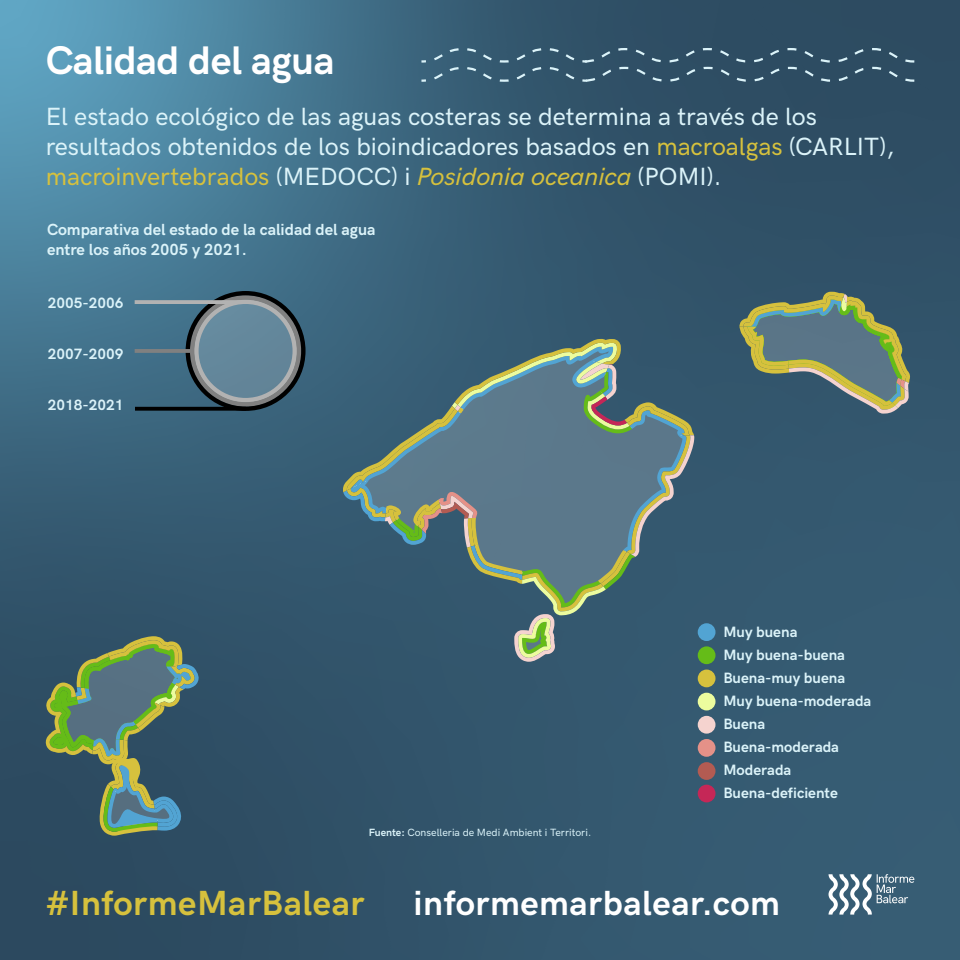
<style>
.page{position:relative;width:960px;height:960px;background:#33566d}
.page>*{position:absolute;margin:0;border:0;box-sizing:border-box;transform-origin:0 0}
.t1{font:700 40px "HK Grotesk";letter-spacing:-.01em;color:#fff}
.t2{font:700 35px "HK Grotesk";letter-spacing:.015em;color:#fff}
.t3{font:700 35px "HK Grotesk";letter-spacing:.015em;color:#d6c13d}
.t4{font:500 25px/30px "HK Grotesk";color:#dbf3f9}
.t5{font:700 16.15px/19.4px "HK Grotesk";color:#dbf3f9}
.t6{font:700 15px/23px "HK Grotesk";color:#dbf3f9}
.t7{font:500 10.5px "HK Grotesk";color:#dbf3f9}
.s1{color:#d6c13d}
.s2{font-style:italic;color:#d6c13d}
.s3{font-weight:700}
</style>
<div class="page">
<svg style="left:828px;top:874px;width:86px;height:40px"></svg>
<svg style="left:686px;top:47px;width:230px;height:36px"></svg>
<svg style="left:0;top:0;width:680px;height:487px"></svg>
<svg style="left:55px;top:301px;width:625px;height:186px"></svg>
<svg style="left:739px;top:292px;width:171px;height:122px"></svg>
<svg style="left:45px;top:636px;width:154px;height:199px"></svg>
<svg style="left:342px;top:339px;width:352px;height:323px"></svg>
<svg style="left:190px;top:295px;width:111px;height:112px;background:#627c8b"></svg>
<div style="left:186px;top:291px;width:119px;height:120px;border:4px solid #000;border-radius:50%"></div>
<svg style="left:135px;top:407px;width:111px;height:4px"></svg>
<hr style="left:135px;top:349px;width:55px;height:4px;background:#808080">
<svg style="left:135px;top:300px;width:111px;height:4px"></svg>
<div style="left:698px;top:693px;width:17px;height:17px;background:#ecfc9e;border-radius:50%"></div>
<div style="left:698px;top:669px;width:17px;height:18px;background:#d6c13d;border-radius:50%"></div>
<div style="left:698px;top:646px;width:17px;height:18px;background:#65bc18;border-radius:50%"></div>
<div style="left:698px;top:623px;width:17px;height:18px;background:#52a4d3;border-radius:50%"></div>
<div style="left:698px;top:716px;width:17px;height:17px;background:#f5d3cf;border-radius:50%"></div>
<div style="left:698px;top:739px;width:17px;height:18px;background:#e59188;border-radius:50%"></div>
<div style="left:698px;top:762px;width:17px;height:18px;background:#b35b52;border-radius:50%"></div>
<div style="left:698px;top:784px;width:17px;height:18px;background:#c52757;border-radius:50%"></div>
<h1 class="t1" style="left:46px;top:30px;width:290px">Calidad del agua</h1>
<p class="t4" style="left:46px;top:100px;width:850px">El estado ecológico de las aguas costeras se determina a través de los resultados obtenidos de los bioindicadores basados en <span class="s1">macroalgas</span> (CARLIT), <span class="s1">macroinvertebrados</span> (MEDOCC) i <span class="s2">Posidonia oceanica</span> (POMI).</p>
<p class="t5" style="left:47px;top:219px;width:330px">Comparativa del estado de la calidad del agua entre los años 2005 y 2021.</p>
<p class="t6" style="left:48px;top:290px;width:77px">2005-2006</p>
<p class="t6" style="left:48px;top:341px;width:77px">2007-2009</p>
<p class="t6" style="left:48px;top:392px;width:77px">2018-2021</p>
<p class="t7" style="left:369px;top:825px;width:224px"><span class="s3">Fuente:</span> Conselleria de Medi Ambient i Territori.</p>
<p class="t6" style="left:723px;top:619px;width:149px">Muy buena<br>Muy buena-buena<br>Buena-muy buena<br>Muy buena-moderada<br>Buena<br>Buena-moderada<br>Moderada<br>Buena-deficiente</p>
<h2 class="t3" style="left:46px;top:876px;width:320px">#InformeMarBalear</h2>
<h2 class="t2" style="left:414px;top:876px;width:368px">informemarbalear.com</h2>
</div>
